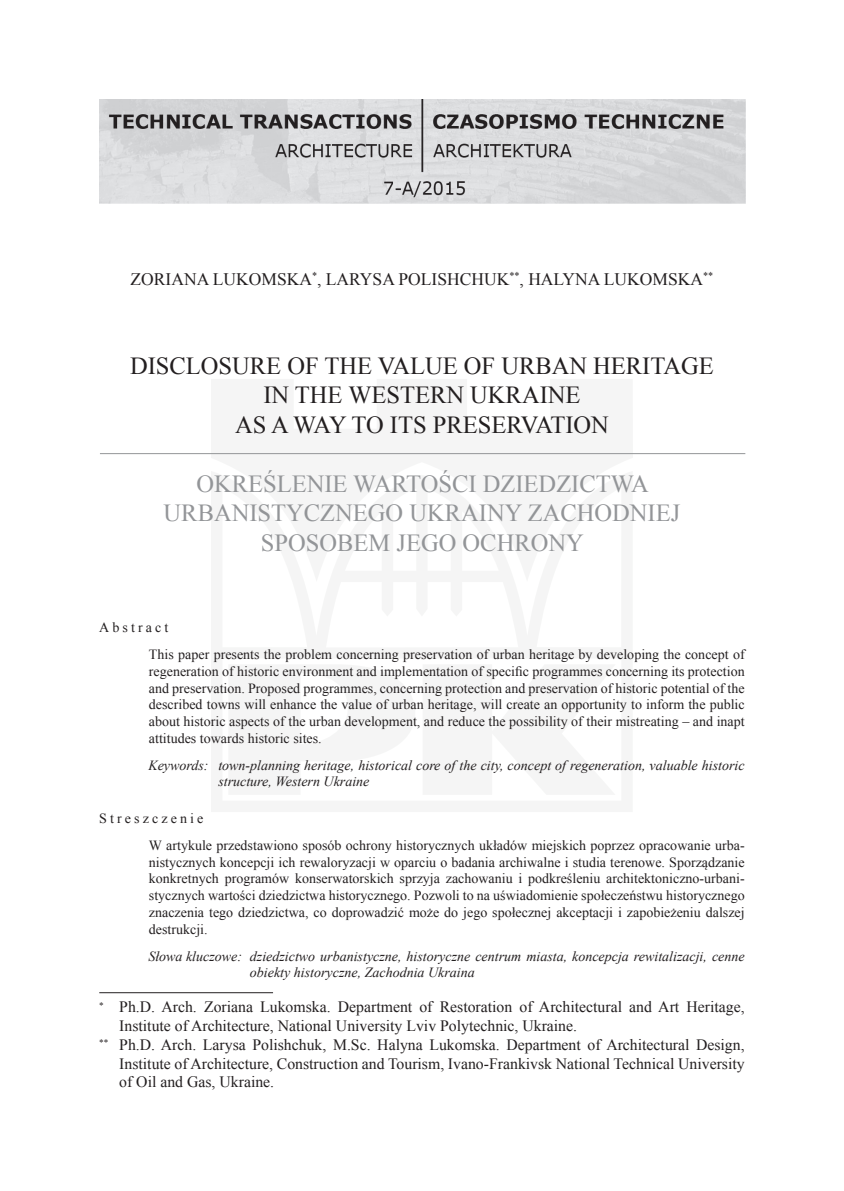
<style>
.page{position:relative;width:844px;height:1191px;background:#fff}
.page>*{position:absolute;margin:0;border:0;box-sizing:border-box;transform-origin:0 0}
.TYTUL_ANGIELSKI{font:24.5px/29.4px "Times New Roman";color:#939598;text-align:center}
.TYTUL_POLSKI{font:24.5px/29.4px "Times New Roman";color:#231f20;text-align:center}
.autor{font:17.5px "Times New Roman";color:#231f20}
.przypis{font:15.75px/18.9px "Times New Roman";color:#231f20}
.streszczenie_tekst{font:14px/16.8px "Times New Roman";color:#231f20;text-align:justify}
.slowa_kluczowe{font:italic 14px/16.8px "Times New Roman";color:#231f20}
.streszczenie{font:14px "Times New Roman";letter-spacing:.22em;color:#231f20}
</style>
<div class="page">
<hr style="left:99px;top:992px;width:174px;height:1px;background:#231f20">
<hr style="left:100px;top:453px;width:645px;height:1px;background:#939598">
<img style="left:100px;top:99px;width:645px;height:105px">
<p class="autor" style="left:130px;top:267px;width:584px">ZORIANA LUKOMSKA<sup>*</sup>, LARYSA POLISHCHUK<sup>**</sup>, HALYNA LUKOMSKA<sup>**</sup></p>
<p class="TYTUL_POLSKI" style="left:130px;top:351px;width:585px">DISCLOSURE OF THE VALUE OF URBAN HERITAGE<br>IN THE WESTERN UKRAINE<br>AS A WAY TO ITS PRESERVATION</p>
<p class="TYTUL_ANGIELSKI" style="left:163px;top:469px;width:518px">OKREŚLENIE WARTOŚCI DZIEDZICTWA<br>URBANISTYCZNEGO UKRAINY ZACHODNIEJ<br>SPOSOBEM JEGO OCHRONY</p>
<p class="streszczenie" style="left:99px;top:618px;width:71px">Abstract</p>
<p class="streszczenie_tekst" style="left:149px;top:645px;width:597px">This paper presents the problem concerning preservation of urban heritage by developing the concept of regeneration of historic environment and implementation of specific programmes concerning its protection and preservation. Proposed programmes, concerning protection and preservation of historic potential of the described towns will enhance the value of urban heritage, will create an opportunity to inform the public about historic aspects of the urban development, and reduce the possibility of their mistreating – and inapt attitudes towards historic sites.</p>
<p class="slowa_kluczowe" style="left:218px;top:756px;width:527px;text-indent:-70px">Keywords: town-planning heritage, historical core of the city, concept of regeneration, valuable historic structure, Western Ukraine</p>
<p class="streszczenie" style="left:99px;top:809px;width:106px">Streszczenie</p>
<p class="streszczenie_tekst" style="left:149px;top:836px;width:597px">W artykule przedstawiono sposób ochrony historycznych układów miejskich poprzez opracowanie urba&shy;nistycznych koncepcji ich rewaloryzacji w oparciu o badania archiwalne i studia terenowe. Sporządzanie konkretnych programów konserwatorskich sprzyja zachowaniu i podkreśleniu architektoniczno-urbani&shy;stycznych wartości dziedzictwa historycznego. Pozwoli to na uświadomienie społeczeństwu historycznego znaczenia tego dziedzictwa, co doprowadzić może do jego społecznej akceptacji i zapobieżeniu dalszej destrukcji.</p>
<p class="slowa_kluczowe" style="left:250px;top:947px;width:496px;text-indent:-102px">Słowa kluczowe: dziedzictwo urbanistyczne, historyczne centrum miasta, koncepcja rewitalizacji, cenne obiekty historyczne, Zachodnia Ukraina</p>
<p class="przypis" style="left:119px;top:996px;width:626px;text-indent:-20px">∗ Ph.D. Arch. Zoriana Lukomska. Department of Restoration of Architectural and Art Heritage,<br>Institute of Architecture, National University Lviv Polytechnic, Ukraine.</p>
<p class="przypis" style="left:119px;top:1034px;width:626px;text-align:justify;text-indent:-20px">∗∗ Ph.D. Arch. Larysa Polishchuk, M.Sc. Halyna Lukomska. Department of Architectural Design, Institute of Architecture, Construction and Tourism, Ivano-Frankivsk National Technical University of Oil and Gas, Ukraine.</p>
</div>
